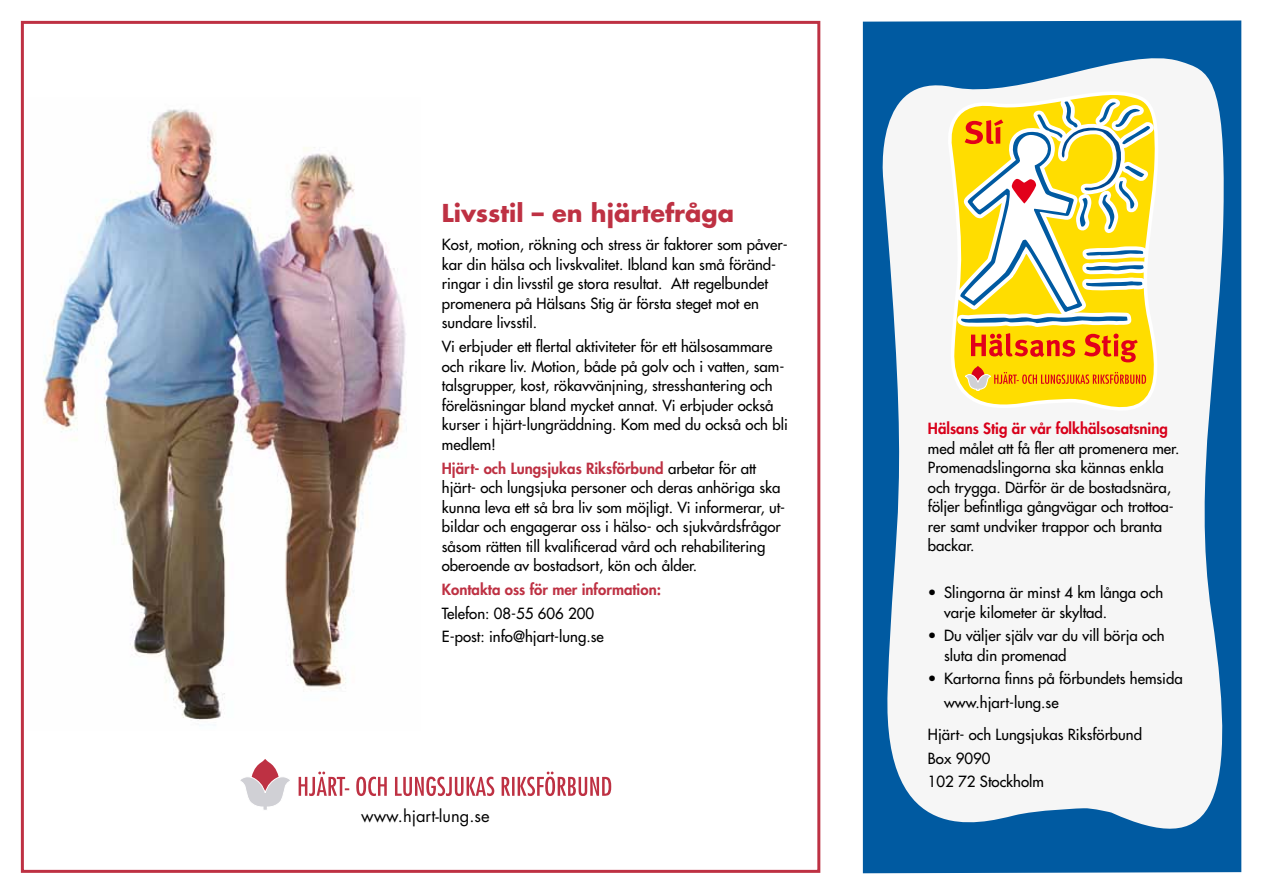
<style>
.page{position:relative;width:1263px;height:893px;background:#fff}
.page>*{position:absolute;margin:0;border:0;box-sizing:border-box;transform-origin:0 0}
.t1{font:700 24px "Futura";color:#be3143}
.t2{font:16.5px "Futura";color:#000}
.t3{font:15px/19.5px "Futura";color:#000}
.t4{font:800 15px "Futura";color:#d8001a}
.t5{font:800 15px "Futura";color:#be3143}
.s1{font-weight:800;color:#be3143}
</style>
<div class="page">
<svg style="left:240px;top:759px;width:50px;height:51px"></svg>
<svg style="left:299px;top:771px;width:312px;height:25px"></svg>
<img style="left:43px;top:109px;width:364px;height:612px">
<div style="left:863px;top:20px;width:378px;height:853px;background:#005aa1"></div>
<svg style="left:869px;top:41px;width:373px;height:820px"></svg>
<svg style="left:948px;top:91px;width:210px;height:320px;fill:#f6f6f6"></svg>
<svg style="left:953px;top:93px;width:203px;height:298px"></svg>
<h1 class="t1" style="left:442px;top:197px;width:294px">Livsstil – en hjärtefråga</h1>
<p class="t3" style="left:442px;top:235px;width:347px">Kost, motion, rökning och stress är faktorer som påver&shy;kar din hälsa och livskvalitet. Ibland kan små föränd&shy;ringar i din livsstil ge stora resultat. Att regelbundet promenera på Hälsans Stig är första steget mot en sundare livsstil.</p>
<p class="t3" style="left:442px;top:337px;width:348px">Vi erbjuder ett flertal aktiviteter för ett hälsosammare och rikare liv. Motion, både på golv och i vatten, sam&shy;talsgrupper, kost, rökavvänjning, stresshantering och föreläsningar bland mycket annat. Vi erbjuder också kurser i hjärt-lungräddning. Kom med du också och bli medlem!</p>
<p class="t3" style="left:442px;top:458px;width:345px"><span class="s1">Hjärt- och Lungsjukas Riksförbund</span> arbetar för att hjärt- och lungsjuka personer och deras anhöriga ska kunna leva ett så bra liv som möjligt. Vi informerar, ut&shy;bildar och engagerar oss i hälso- och sjukvårdsfrågor såsom rätten till kvalificerad vård och rehabilitering oberoende av bostadsort, kön och ålder.</p>
<p class="t5" style="left:442px;top:579px;width:221px">Kontakta oss för mer information:</p>
<p class="t3" style="left:442px;top:601px;width:163px;line-height:23.7px">Telefon: 08-55 606 200<br>E-post: info@hjart-lung.se</p>
<p class="t2" style="left:361px;top:805px;width:130px">www.hjart-lung.se</p>
<p class="t4" style="left:928px;top:419px;width:241px">Hälsans Stig är vår folkhälsosatsning</p>
<p class="t3" style="left:928px;top:438px;width:253px">med målet att få fler att promenera mer.<br>Promenadslingorna ska kännas enkla och trygga. Därför är de bostadsnära, följer befintliga gångvägar och trottoa&shy;rer samt undviker trappor och branta backar.</p>
<p class="t3" style="left:944px;top:583px;width:220px;text-indent:-16px">• Slingorna är minst 4 km långa och varje kilometer är skyltad.</p>
<p class="t3" style="left:944px;top:626px;width:222px;text-indent:-16px">• Du väljer själv var du vill börja och sluta din promenad</p>
<p class="t3" style="left:944px;top:667px;width:240px;line-height:23.5px;text-indent:-16px">• Kartorna finns på förbundets hemsida www.hjart-lung.se</p>
<p class="t3" style="left:928px;top:723px;width:216px;line-height:23.5px">Hjärt- och Lungsjukas Riksförbund<br>Box 9090<br>102 72 Stockholm</p>
</div>
